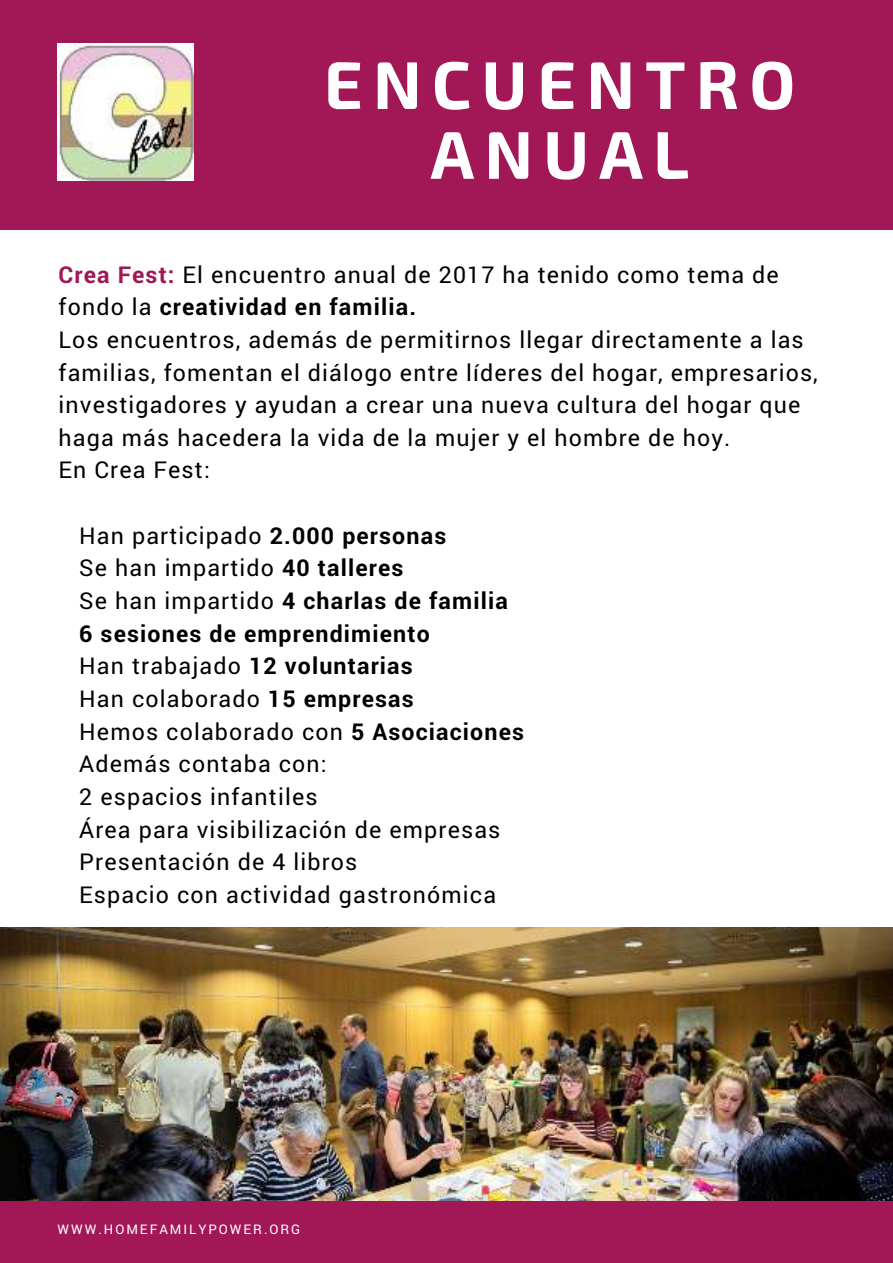
<style>
.page{position:relative;width:893px;height:1263px;background:#fff}
.page>*{position:absolute;margin:0;border:0;box-sizing:border-box;transform-origin:0 0}
.t1{font:700 67.5px/69.8px "Exo 2";letter-spacing:.15em;color:#fff;text-align:center}
.t2{font:23.25px/32.7px "Roboto";letter-spacing:.05em;color:#000}
.t3{font:13.2px "Roboto";letter-spacing:.15em;color:#fff}
.s1{font-weight:700;color:#a21755}
.s2{font-weight:700}
</style>
<div class="page">
<div style="left:0;top:0;width:893px;height:230px;background:#a21755"></div>
<img style="left:0;top:928px;width:893px;height:273px">
<div style="left:0;top:1201px;width:893px;height:62px;background:#a21755"></div>
<img style="left:57px;top:44px;width:137px;height:136px">
<h1 class="t1" style="left:324px;top:52px;width:473px">ENCUENTRO<br>ANUAL</h1>
<p class="t2" style="left:59px;top:258px;width:761px"><span class="s1">Crea Fest:</span> El encuentro anual de 2017 ha tenido como tema de fondo la <span class="s2">creatividad en familia.<br></span>Los encuentros, además de permitirnos llegar directamente a las familias, fomentan el diálogo entre líderes del hogar, empresarios, investigadores y ayudan a crear una nueva cultura del hogar que haga más hacedera la vida de la mujer y el hombre de hoy.<br>En Crea Fest:</p>
<p class="t2" style="left:79px;top:519px;width:446px">Han participado <span class="s2">2.000 personas<br></span>Se han impartido <span class="s2">40 talleres<br></span>Se han impartido <span class="s2">4 charlas de familia<br>6 sesiones de emprendimiento<br></span>Han trabajado <span class="s2">12 voluntarias<br></span>Han colaborado <span class="s2">15 empresas<br></span>Hemos colaborado con <span class="s2">5 Asociaciones<br></span>Además contaba con:<br>2 espacios infantiles<br>Área para visibilización de empresas<br>Presentación de 4 libros<br>Espacio con actividad gastronómica</p>
<p class="t3" style="left:57px;top:1222px;width:244px">WWW.HOMEFAMILYPOWER.ORG</p>
</div>
